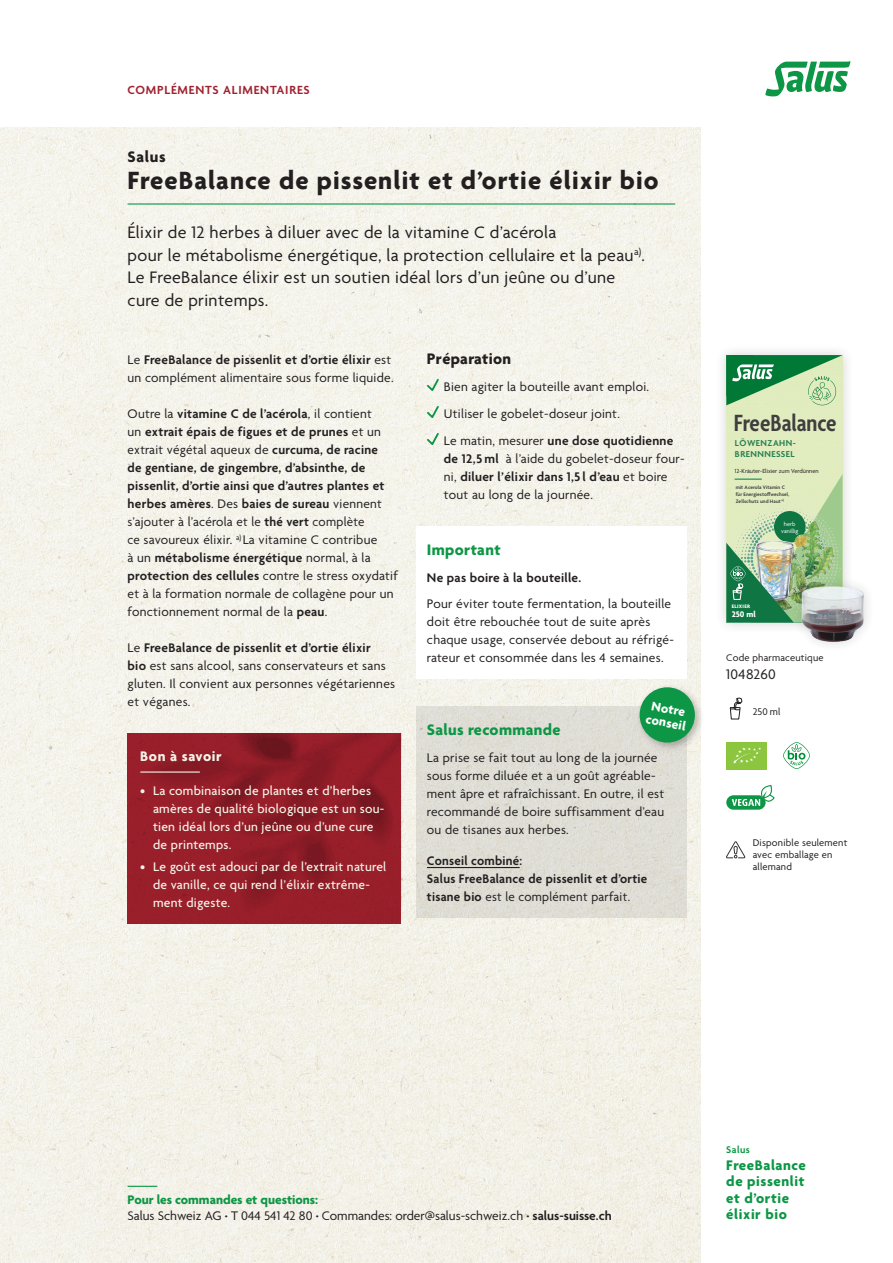
<style>
.page{position:relative;width:893px;height:1263px;background:#fff}
.page>*{position:absolute;margin:0;border:0;box-sizing:border-box;transform-origin:0 0}
.t1{font:700 27px "Agenda";letter-spacing:.04em;color:#231f20}
.t2{font:600 condensed 25.35px "Agenda";color:#3e3e3f}
.t3{font:18px/22.5px "Agenda";letter-spacing:.02em;color:#231f20}
.t4{font:700 16.5px "Agenda";letter-spacing:.02em;color:#0d9645}
.t5{font:700 16.5px "Agenda";letter-spacing:.02em;color:#231f20}
.t6{font:700 15px/16.5px "Agenda";letter-spacing:.04em;color:#0d9645}
.t7{font:700 15px "Agenda";letter-spacing:.04em;color:#f6f3e7}
.t8{font:15px "Agenda";letter-spacing:.02em;color:#231f20}
.t9{font:13.5px/18px "Agenda";letter-spacing:.02em;color:#231f20}
.t10{font:500 13.5px/18px "Agenda";letter-spacing:.02em;color:#f6f3e7}
.t11{font:600 13.5px/18px "Agenda";letter-spacing:.02em;color:#231f20}
.t12{font:13.5px/16.2px "Agenda";color:#231f20}
.t13{font:700 13.5px/13.5px "Agenda";color:#fff}
.t14{font:600 12.75px "Agenda";letter-spacing:.06em;color:#a0212f}
.t15{font:10.5px/12px "Agenda";letter-spacing:.02em;color:#231f20}
.t16{font:600 10.5px "Agenda";letter-spacing:.04em;color:#0d9645}
.t17{font:600 9.3px/10.8px "Agenda";letter-spacing:.05em;color:#267e4f}
.t18{font:700 8.85px "Agenda";color:#fff}
.t19{font:6.3px "Agenda";color:#231f20}
.t20{font:6.3px/6.9px "Agenda";color:#fff;text-align:center}
.t21{font:600 5.4px/6.9px "Agenda";letter-spacing:.01em;color:#3e3e3f}
.t22{font:700 5.4px "Agenda";letter-spacing:.05em;color:#fff}
.t23{font:condensed 3.45px/6.1px "Agenda";color:#231f20}
.t24{font:extra-condensed 3.15px/3.4px "Agenda";letter-spacing:.01em;color:#231f20}
.s1{font-weight:600}
.s2{font-weight:400}
.s3{font-weight:700;color:#0d9645}
.s4{font-weight:700}
</style>
<div class="page">
<img style="left:0;top:128px;width:701px;height:1135px">
<div style="left:714px;top:343px;width:141px;height:291px;background:#231f20;opacity:.2"></div>
<div style="left:726px;top:405px;width:117px;height:69px;background:#e1ecc0"></div>
<img style="left:726px;top:474px;width:129px;height:154px">
<svg style="left:726px;top:355px;width:117px;height:50px;background:#79b682"></svg>
<img style="left:786px;top:548px;width:82px;height:97px">
<div style="left:416px;top:706px;width:270px;height:212px;background:#dfddd5"></div>
<div style="left:128px;top:733px;width:273px;height:191px;background:#991f2a"></div>
<svg style="left:143px;top:733px;width:253px;height:175px"></svg>
<hr style="left:140px;top:771px;width:60px;height:2px;background:#f6f3e7">
<hr style="left:128px;top:203px;width:547px;height:2px;background:#0d9645">
<svg style="left:425px;top:377px;width:15px;height:16px"></svg>
<svg style="left:425px;top:404px;width:15px;height:16px"></svg>
<svg style="left:425px;top:431px;width:15px;height:16px"></svg>
<hr style="left:427px;top:867px;width:93px;height:1px;background:#231f20">
<div style="left:635px;top:683px;width:69px;height:69px;background:#231f20;opacity:.3"></div>
<div style="left:640px;top:687px;width:55px;height:56px;background:#0d9645;border-radius:50%"></div>
<div style="left:416px;top:526px;width:270px;height:153px;background:#fff"></div>
<div style="left:726px;top:795px;width:40px;height:15px;background:#0d9645;border-radius:7px"></div>
<svg style="left:732px;top:785px;width:43px;height:21px"></svg>
<div style="left:726px;top:742px;width:41px;height:27px;background:#8bc63e"></div>
<svg style="left:733px;top:747px;width:28px;height:17px"></svg>
<svg style="left:729px;top:697px;width:13px;height:22px"></svg>
<svg style="left:783px;top:742px;width:27px;height:27px"></svg>
<svg style="left:765px;top:61px;width:85px;height:35px"></svg>
<svg style="left:128px;top:1186px;width:29px;height:1px"></svg>
<svg style="left:726px;top:841px;width:19px;height:18px"></svg>
<p class="t14" style="left:128px;top:83px;width:184px">COMPLÉMENTS ALIMENTAIRES</p>
<p class="t5" style="left:128px;top:147px;width:40px">Salus</p>
<h1 class="t1" style="left:128px;top:165px;width:532px">FreeBalance de pissenlit et d’ortie élixir bio</h1>
<h3 class="t3" style="left:128px;top:222px;width:519px">Élixir de 12 herbes à diluer avec de la vitamine C d’acérola<br>pour le métabolisme énergétique, la protection cellulaire et la peau<sup>a)</sup>.<br>Le FreeBalance élixir est un soutien idéal lors d’un jeûne ou d’une cure de printemps.</h3>
<p class="t9" style="left:128px;top:352px;width:268px">Le <span class="s1">FreeBalance de pissenlit et d’ortie élixir</span> est un complément alimentaire sous forme liquide.</p>
<p class="t9" style="left:128px;top:406px;width:272px">Outre la <span class="s1">vitamine C de l’acérola</span>, il contient<br>un <span class="s1">extrait épais de figues et de prunes</span> et un extrait végétal aqueux de <span class="s1">curcuma, de racine<br>de gentiane, de gingembre, d’absinthe, de pissenlit, d’ortie ainsi que d’autres plantes et herbes amères</span>. Des <span class="s1">baies de sureau</span> viennent s’ajouter à l’acérola et le <span class="s1">thé vert</span> complète<br>ce savoureux élixir. <sup>a)</sup>La vitamine C contribue<br>à un <span class="s1">métabolisme énergétique</span> normal, à la <span class="s1">protection des cellules</span> contre le stress oxydatif et à la formation normale de collagène pour un fonctionnement normal de la <span class="s1">peau</span>.</p>
<p class="t9" style="left:128px;top:640px;width:269px">Le <span class="s1">FreeBalance de pissenlit et d’ortie élixir<br>bio</span> est sans alcool, sans conservateurs et sans gluten. Il convient aux personnes végétariennes et véganes.</p>
<p class="t7" style="left:140px;top:748px;width:83px">Bon à savoir</p>
<p class="t10" style="left:153px;top:782px;width:233px;text-indent:-13px">• La combinaison de plantes et d’herbes amères de qualité biologique est un sou&shy;tien idéal lors d’un jeûne ou d’une cure de printemps.</p>
<p class="t10" style="left:153px;top:858px;width:235px;text-indent:-13px">• Le goût est adouci par de l’extrait naturel de vanille, ce qui rend l’élixir extrême&shy;ment digeste.</p>
<p class="t5" style="left:427px;top:350px;width:86px">Préparation</p>
<p class="t9" style="left:444px;top:374px;width:231px;line-height:27px">Bien agiter la bouteille avant emploi.<br>Utiliser le gobelet-doseur joint.<br>Le matin, mesurer <span class="s1">une dose quotidienne</span></p>
<p class="t9" style="left:444px;top:451px;width:242px"><span class="s1">de 12,5 ml</span> à l’aide du gobelet-doseur four&shy;ni, <span class="s1">diluer l’élixir dans 1,5 l d’eau</span> et boire tout au long de la journée.</p>
<p class="t4" style="left:427px;top:541px;width:75px">Important</p>
<p class="t11" style="left:427px;top:569px;width:156px">Ne pas boire à la bouteille.</p>
<p class="t9" style="left:427px;top:596px;width:249px">Pour éviter toute fermentation, la bouteille doit être rebouchée tout de suite après chaque usage, conservée debout au réfrigé&shy;rateur et consommée dans les 4 semaines.</p>
<p class="t13" style="left:650px;top:699px;width:42px;rotate:11deg">Notre conseil</p>
<p class="t4" style="left:427px;top:721px;width:135px">Salus recommande</p>
<p class="t9" style="left:427px;top:749px;width:239px">La prise se fait tout au long de la journée sous forme diluée et a un goût agréable&shy;ment âpre et rafraîchissant. En outre, il est recommandé de boire suffisamment d’eau ou de tisanes aux herbes.</p>
<p class="t11" style="left:427px;top:852px;width:222px">Conseil combiné:<br>Salus FreeBalance de pissenlit et d’ortie tisane bio <span class="s2">est le complément parfait.</span></p>
<h2 class="t2" style="left:734px;top:409px;width:104px">FreeBalance</h2>
<p class="t17" style="left:735px;top:439px;width:62px">LÖWENZAHN-<br>BRENNNESSEL</p>
<p class="t19" style="left:735px;top:467px;width:85px">12-Kräuter-Elixier zum Verdünnen</p>
<p class="t21" style="left:736px;top:484px;width:55px">mit Acerola Vitamin C für Energiestoffwechsel,<br>Zellschutz und Haut <sup>a)</sup></p>
<p class="t20" style="left:781px;top:521px;width:18px">herb vanillig</p>
<p class="t22" style="left:732px;top:603px;width:20px">ELIXIER</p>
<p class="t18" style="left:732px;top:610px;width:26px">250 ml</p>
<p class="t15" style="left:726px;top:652px;width:99px">Code pharmaceutique</p>
<p class="t8" style="left:726px;top:666px;width:51px">1048260</p>
<p class="t15" style="left:753px;top:706px;width:29px">250 ml</p>
<p class="t24" style="left:764px;top:656px;width:19px">GTIN: 4004148362743<br>PZN: 18893004</p>
<p class="t23" style="left:764px;top:667px;width:15px">L.:<br>Mindestens</p>
<p class="t15" style="left:753px;top:837px;width:96px">Disponible seulement avec emballage en allemand</p>
<p class="t12" style="left:128px;top:1192px;width:486px"><span class="s3">Pour les commandes et questions:<br></span>Salus Schweiz AG <span class="s4">·</span> T 044 541 42 80 <span class="s4">·</span> Commandes: order@salus-schweiz.ch <span class="s4">·</span> <span class="s1">salus-suisse.ch</span></p>
<p class="t16" style="left:726px;top:1144px;width:25px">Salus</p>
<p class="t6" style="left:726px;top:1157px;width:81px">FreeBalance de pissenlit et d’ortie élixir bio</p>
</div>
